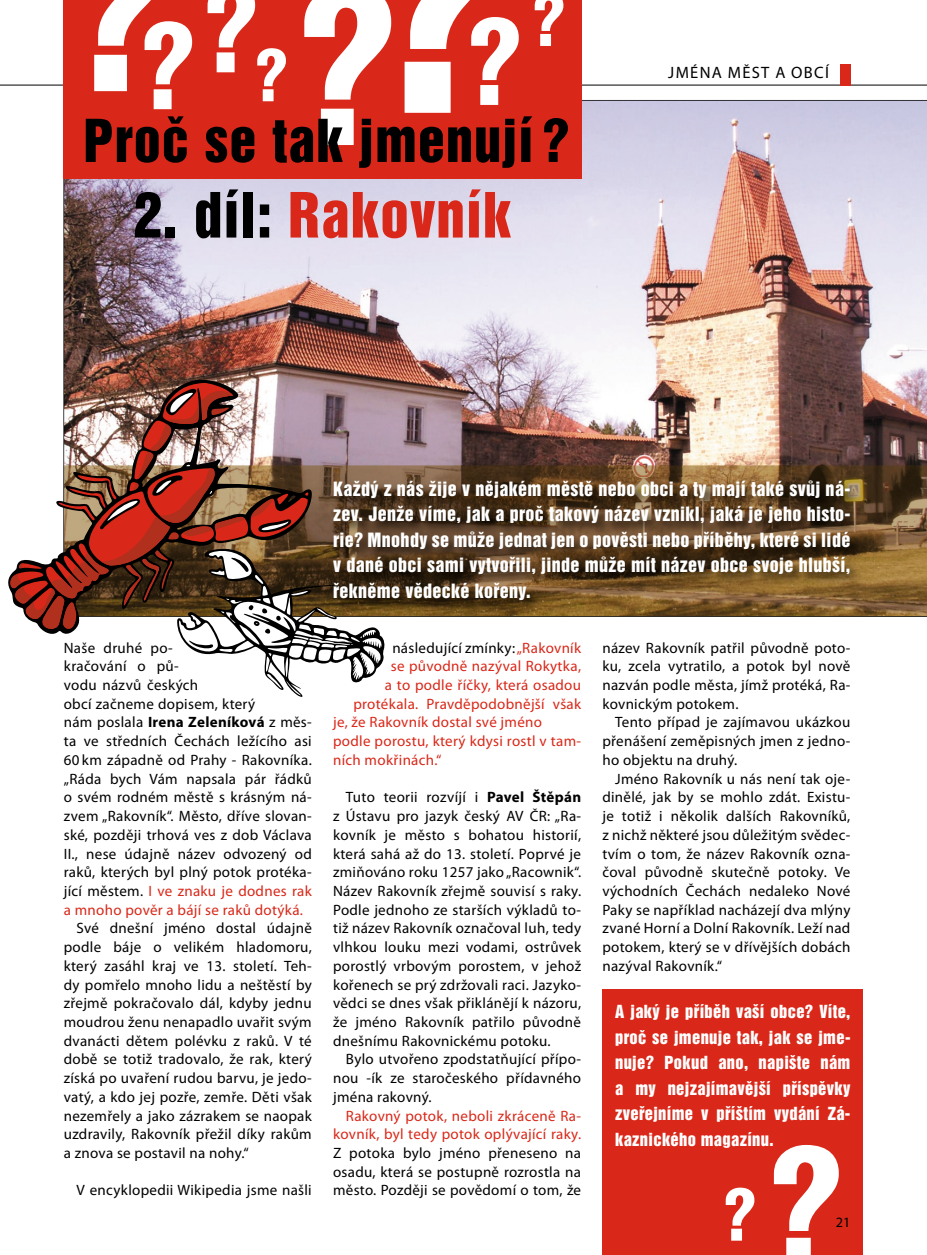
<style>
.page{position:relative;width:927px;height:1255px;background:#fff}
.page>*{position:absolute;margin:0;border:0;box-sizing:border-box;transform-origin:0 0}
.t1{font:57px "Switzerland Inserat";letter-spacing:.02em;color:#d92819}
.t2{font:54px "Switzerland Inserat";letter-spacing:.02em;color:#000}
.t3{font:18px/25.5px "Switzerland Inserat";letter-spacing:.02em;color:#fff;text-align:justify}
.t4{font:16.5px/25.5px "Switzerland Inserat";letter-spacing:.02em;color:#fff;text-align:justify}
.t5{font:16.5px "Myriad Pro";letter-spacing:.08em;color:#000}
.t6{font:15px/18.8px "Myriad Pro";letter-spacing:.02em;color:#000;text-align:justify}
.t7{font:15px/18.8px "Myriad Pro";letter-spacing:.02em;color:#d92819;text-align:right}
.t8{font:14.25px "Myriad Pro";color:#000}
.s1{color:#000}
.s2{font-weight:700}
.s3{color:#d92819}
</style>
<div class="page">
<hr style="left:0;top:85px;width:927px;height:1px;background:#000">
<div style="left:840px;top:64px;width:10px;height:21px;background:#d92819"></div>
<div style="left:602px;top:989px;width:261px;height:265px;background:#d92819"></div>
<img style="left:63px;top:100px;width:864px;height:517px">
<div style="left:63px;top:0;width:518px;height:179px;background:#d92819"></div>
<svg style="left:94px;top:0;width:98px;height:109px"></svg>
<svg style="left:208px;top:0;width:78px;height:101px"></svg>
<svg style="left:304px;top:0;width:215px;height:145px"></svg>
<svg style="left:535px;top:0;width:28px;height:46px"></svg>
<svg style="left:774px;top:1145px;width:65px;height:109px"></svg>
<svg style="left:726px;top:1187px;width:28px;height:53px"></svg>
<svg style="left:312px;top:465px;width:615px;height:151px;background:#755734"></svg>
<img style="left:330px;top:478px;width:536px;height:137px">
<svg style="left:48px;top:379px;width:264px;height:255px"></svg>
<svg style="left:48px;top:382px;width:261px;height:164px;background:#876460"></svg>
<svg style="left:99px;top:385px;width:196px;height:152px;background:#8a6060"></svg>
<img style="left:8px;top:389px;width:265px;height:244px">
<svg style="left:177px;top:546px;width:208px;height:151px"></svg>
<h2 class="t2" style="left:84px;top:107px;width:487px">Proč se tak jmenují ?</h2>
<h1 class="t1" style="left:133px;top:179px;width:379px"><span class="s1">2. díl:</span> Rakovník</h1>
<p class="t5" style="left:668px;top:63px;width:162px">JMÉNA MĚST A OBCÍ</p>
<p class="t6" style="left:64px;top:638px;width:250px;text-align:left">Naše druhé po-<br>kračování o pů-<br>vodu názvů českých<br>obcí začneme dopisem, který<br>nám poslala <span class="s2">Irena Zeleníková</span> z měs&shy;ta ve středních Čechách ležícího asi<br>60 km západně od Prahy - Rakovníka. „Ráda bych Vám napsala pár řádků o svém rodném městě s krásným ná&shy;zvem „Rakovník“. Město, dříve slovan&shy;ské, později trhová ves z dob Václava<br>II., nese údajně název odvozený od raků, kterých byl plný potok protéka&shy;jící městem. <span class="s3">I ve znaku je dodnes rak a mnoho pověr a bájí se raků dotýká.</span></p>
<p class="t6" style="left:64px;top:918px;width:250px;text-indent:13px">Své dnešní jméno dostal údajně podle báje o velikém hladomoru, který zasáhl kraj ve 13. století. Teh&shy;dy pomřelo mnoho lidu a neštěstí by zřejmě pokračovalo dál, kdyby jednu moudrou ženu nenapadlo uvařit svým dvanácti dětem polévku z raků. V té době se totiž tradovalo, že rak, který získá po uvaření rudou barvu, je jedo&shy;vatý, a kdo jej pozře, zemře. Děti však nezemřely a jako zázrakem se naopak uzdravily, Rakovník přežil díky rakům a znova se postavil na nohy.“</p>
<p class="t6" style="left:77px;top:1180px;width:237px">V encyklopedii Wikipedia jsme našli</p>
<p class="t3" style="left:333px;top:475px;width:519px">Každý z nás žije v nějakém městě nebo obci a ty mají také svůj ná&shy;zev. Jenže víme, jak a proč takový název vznikl, jaká je jeho histo&shy;rie? Mnohdy se může jednat jen o pověsti nebo příběhy, které si lidé v dané obci sami vytvořili, jinde může mít název obce svoje hlubší, řekněme vědecké kořeny.</p>
<p class="t6" style="left:392px;top:638px;width:190px">následující zmínky: <span class="s3">„Rakovník</span></p>
<p class="t7" style="left:391px;top:656px;width:192px">se původně nazýval Rokytka,</p>
<p class="t7" style="left:385px;top:675px;width:198px">a to podle říčky, která osadou</p>
<p class="t7" style="left:353px;top:694px;width:229px">protékala. Pravděpodobnější však</p>
<p class="t7" style="left:333px;top:712px;width:210px">je, že Rakovník dostal své jméno</p>
<p class="t7" style="left:333px;top:731px;width:250px">podle porostu, který kdysi rostl v tam-</p>
<p class="t7" style="left:333px;top:750px;width:110px">ních mokřinách.“</p>
<p class="t6" style="left:333px;top:787px;width:250px;text-indent:13px">Tuto teorii rozvíjí i <span class="s2">Pavel Štěpán </span>z Ústavu pro jazyk český AV ČR: „Ra&shy;kovník je město s bohatou historií, která sahá až do 13. století. Poprvé je zmiňováno roku 1257 jako „Racownik“.<br>Název Rakovník zřejmě souvisí s raky.<br>Podle jednoho ze starších výkladů to&shy;tiž název Rakovník označoval luh, tedy vlhkou louku mezi vodami, ostrůvek porostlý vrbovým porostem, v jehož kořenech se prý zdržovali raci. Jazyko&shy;vědci se dnes však přiklánějí k názoru, že jméno Rakovník patřilo původně dnešnímu Rakovnickému potoku.</p>
<p class="t6" style="left:333px;top:1049px;width:250px;text-indent:13px">Bylo utvořeno zpodstatňující přípo&shy;nou -ík ze staročeského přídavného jména rakovný.</p>
<p class="t7" style="left:333px;top:1105px;width:250px">Rakovný potok, neboli zkráceně Ra&shy;kovník, byl tedy potok oplývající raky.</p>
<p class="t6" style="left:333px;top:1143px;width:250px">Z potoka bylo jméno přeneseno na osadu, která se postupně rozrostla na město. Později se povědomí o tom, že</p>
<p class="t6" style="left:602px;top:638px;width:250px">název Rakovník patřil původně poto&shy;ku, zcela vytratilo, a potok byl nově nazván podle města, jímž protéká, Ra&shy;kovnickým potokem.</p>
<p class="t6" style="left:602px;top:712px;width:250px;text-indent:13px">Tento případ je zajímavou ukázkou přenášení zeměpisných jmen z jedno&shy;ho objektu na druhý.</p>
<p class="t6" style="left:602px;top:769px;width:250px;text-indent:13px">Jméno Rakovník u nás není tak oje&shy;dinělé, jak by se mohlo zdát. Existu&shy;je totiž i několik dalších Rakovníků, z nichž některé jsou důležitým svědec&shy;tvím o tom, že název Rakovník ozna&shy;čoval původně skutečně potoky. Ve východních Čechách nedaleko Nové Paky se například nacházejí dva mlýny zvané Horní a Dolní Rakovník. Leží nad potokem, který se v dřívějších dobách nazýval Rakovník.“</p>
<p class="t4" style="left:615px;top:998px;width:237px">A jaký je příběh vaší obce? Víte, proč se jmenuje tak, jak se jme&shy;nuje? Pokud ano, napište nám a my nejzajímavější příspěvky zveřejníme v příštím vydání Zá&shy;kaznického magazínu.</p>
<p class="t8" style="left:836px;top:1213px;width:16px">21</p>
</div>
